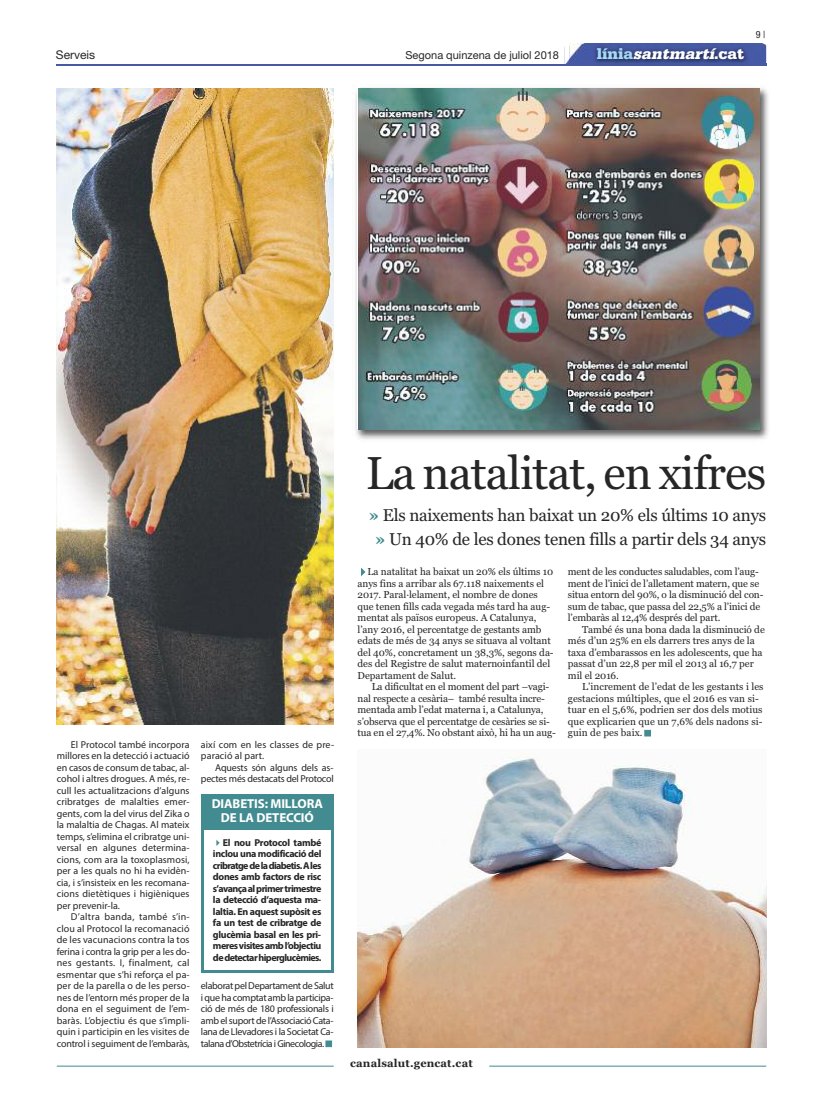
<style>
.page{position:relative;width:823px;height:1106px;background:#fff}
.page>*{position:absolute;margin:0;border:0;box-sizing:border-box;transform-origin:0 0}
.t1{font:46px "Georgia";letter-spacing:-.025em;color:#272627}
.t2{font:17px/24px "Georgia";letter-spacing:-.015em;color:#272627;text-align:center}
.t3{font:italic 900 16px "Serifa";color:#fff}
.t4{font:700 13px/14px "Myriad Pro";letter-spacing:-.01em;color:#fff;text-align:center}
.t5{font:12px "Helvetica Neue";color:#272627}
.t6{font:11px "Helvetica Neue";color:#272627}
.t7{font:700 11px "Georgia";letter-spacing:.015em;color:#272627}
.t8{font:10px/11.5px "Georgia";letter-spacing:-.005em;color:#272627}
.t9{font:10px/11.5px "Myriad Pro";letter-spacing:-.01em;color:#272627;text-align:justify}
.t10{font:700 10px/11.5px "Myriad Pro";letter-spacing:-.055em;color:#272627;text-align:justify}
.t11{font:10px/11.5px "Myriad Pro";letter-spacing:.01em;color:#272627}
.t12{font:condensed 10px "Helvetica Neue";color:#272627}
.s1{font-style:normal;color:#a7d8f7}
.s2{font-style:normal}
.s3{font-weight:700;color:#428b90}
.s4{color:#428b90}
</style>
<div class="page">
<hr style="left:57px;top:64px;width:708px;height:1px;background:#4659a4">
<img style="left:569px;top:43px;width:198px;height:23px">
<svg style="left:564px;top:47px;width:5px;height:17px"></svg>
<img style="left:569px;top:44px;width:196px;height:21px">
<img style="left:57px;top:88px;width:276px;height:636px">
<img style="left:355px;top:87px;width:414px;height:352px">
<img style="left:358px;top:88px;width:400px;height:341px">
<hr style="left:489px;top:1065px;width:276px;height:1px;background:#428b90">
<hr style="left:57px;top:1065px;width:276px;height:1px;background:#428b90">
<img style="left:357px;top:757px;width:408px;height:290px">
<hr style="left:201px;top:970px;width:132px;height:3px;background:#428b90">
<div style="left:201px;top:794px;width:132px;height:35px;background:#428b90"></div>
<hr style="left:201px;top:828px;width:3px;height:144px;background:#428b90">
<hr style="left:331px;top:828px;width:2px;height:144px;background:#428b90">
<p class="t5" style="left:56px;top:48px;width:41px">Serveis</p>
<p class="t6" style="left:405px;top:48px;width:155px">Segona quinzena de juliol 2018</p>
<h3 class="t3" style="left:596px;top:48px;width:149px"><span class="s1">línia</span>santmartí<span class="s2">.cat</span></h3>
<p class="t12" style="left:755px;top:31px;width:11px">9|</p>
<h1 class="t1" style="left:365px;top:446px;width:401px">La natalitat, en xifres</h1>
<h2 class="t2" style="left:369px;top:503px;width:398px"><span class="s3">»</span> Els naixements han baixat un 20% els últims 10 anys <span class="s3">»</span> Un 40% de les dones tenen fills a partir dels 34 anys</h2>
<p class="t9" style="left:57px;top:739px;width:134px;text-indent:14px">El Protocol també incorpora millores en la detecció i actuació en casos de consum de tabac, al&shy;cohol i altres drogues. A més, re&shy;cull les actualitzacions d’alguns cribratges de malalties emer&shy;gents, com la del virus del Zika o la malaltia de Chagas. Al mateix temps, s’elimina el cribratge uni&shy;versal en algunes determina&shy;cions, com ara la toxoplasmosi, per a les quals no hi ha evidèn&shy;cia, i s’insisteix en les recomana&shy;cions dietètiques i higièniques per prevenir-la.</p>
<p class="t9" style="left:57px;top:912px;width:134px;text-indent:14px">D’altra banda, també s’in&shy;clou al Protocol la recomanació de les vacunacions contra la tos ferina i contra la grip per a les do&shy;nes gestants. I, finalment, cal esmentar que s’hi reforça el pa&shy;per de la parella o de les perso&shy;nes de l’entorn més proper de la dona en el seguiment de l’em&shy;baràs. L’objectiu és que s’impli&shy;quin i participin en les visites de control i seguiment de l’embaràs,</p>
<p class="t11" style="left:201px;top:739px;width:135px">així com en les classes de pre&shy;paració al part.</p>
<p class="t9" style="left:201px;top:762px;width:134px;text-align:right">Aquests són alguns dels as&shy;pectes més destacats del Protocol</p>
<h3 class="t4" style="left:211px;top:798px;width:113px">DIABETIS: MILLORA<br>DE LA DETECCIÓ</h3>
<p class="t10" style="left:213px;top:837px;width:110px"><span class="s4">✔</span>El nou Protocol també inclou una modificació del cribratgedeladiabetis.Ales dones amb factors de risc s’avançaalprimertrimestre la detecció d’aquesta ma&shy;laltia. En aquest supòsit es fa un test de cribratge de glucèmia basal en les pri&shy;meresvisitesambl’objectiu dedetectarhiperglucèmies.</p>
<p class="t9" style="left:201px;top:981px;width:134px">elaborat pel Departament de Salut i que ha comptat amb la participa&shy;ció de més de 180 professionals i amb el suport de l’Associació Cata&shy;lana de Llevadores i la Societat Ca&shy;talana d’Obstetrícia i Ginecologia.</p>
<p class="t8" style="left:357px;top:566px;width:197px"><span class="s4">✔</span>La natalitat ha baixat un 20% els últims 10 anys fins a arribar als 67.118 naixements el 2017. Paral·lelament, el nombre de dones que tenen fills cada vegada més tard ha aug&shy;mentat als països europeus. A Catalunya, l’any 2016, el percentatge de gestants amb edats de més de 34 anys se situava al voltant del 40%, concretament un 38,3%, segons da&shy;des del Registre de salut maternoinfantil del Departament de Salut.</p>
<p class="t8" style="left:357px;top:681px;width:199px;text-indent:14px">La dificultat en el moment del part –vagi&shy;nal respecte a cesària– també resulta incre&shy;mentada amb l’edat materna i, a Catalunya, s’observa que el percentatge de cesàries se si&shy;tua en el 27,4%. No obstant això, hi ha un aug-</p>
<p class="t8" style="left:567px;top:566px;width:197px">ment de les conductes saludables, com l’aug&shy;ment de l’inici de l’alletament matern, que se situa entorn del 90%, o la disminució del con&shy;sum de tabac, que passa del 22,5% a l’inici de l’embaràs al 12,4% després del part.</p>
<p class="t8" style="left:567px;top:623px;width:198px;text-indent:14px">També és una bona dada la disminució de més d’un 25% en els darrers tres anys de la taxa d’embarassos en les adolescents, que ha passat d’un 22,8 per mil el 2013 al 16,7 per mil el 2016.</p>
<p class="t8" style="left:567px;top:681px;width:197px;text-indent:14px">L’increment de l’edat de les gestants i les gestacions múltiples, que el 2016 es van si&shy;tuar en el 5,6%, podrien ser dos dels motius que explicarien que un 7,6% dels nadons si&shy;guin de pes baix.</p>
<p class="t7" style="left:350px;top:1057px;width:124px">canalsalut.gencat.cat</p>
</div>
